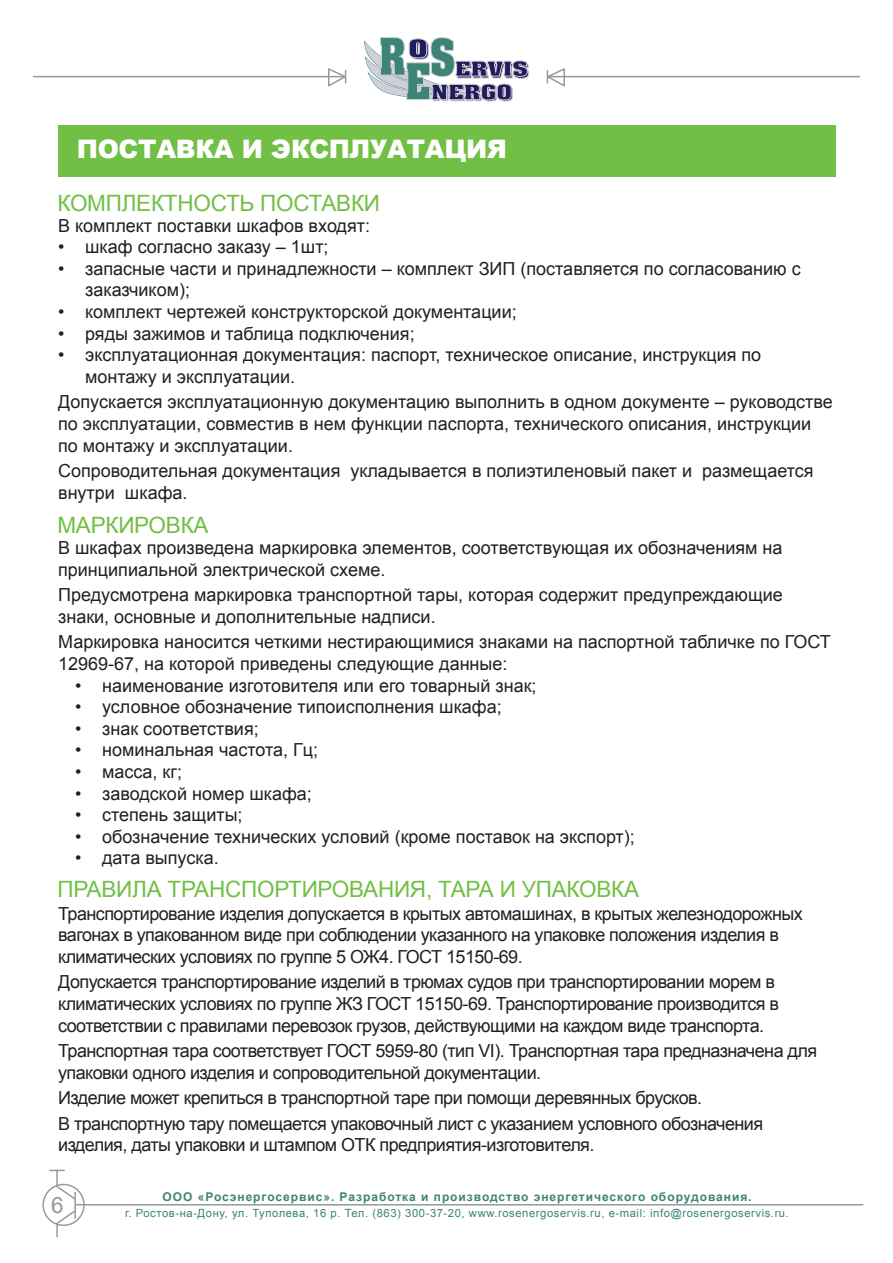
<style>
.page{position:relative;width:893px;height:1263px;background:#fff}
.page>*{position:absolute;margin:0;border:0;box-sizing:border-box;transform-origin:0 0}
.t1{font:900 25.5px "Arial";letter-spacing:-.01em;color:#fff}
.t2{font:22.5px "Arial";letter-spacing:-.01em;color:#71bf44}
.t3{font:22.5px "Arial";color:#97999c}
.t4{font:18px/21.6px "Arial";letter-spacing:-.01em;color:#231f20}
.t5{font:18px/21.6px "Arial";letter-spacing:-.03em;color:#231f20}
.t6{font:700 12px "Arial";letter-spacing:.08em;color:#3b8476}
.t7{font:11.25px "Arial";letter-spacing:.05em;color:#3b8476}
</style>
<div class="page">
<svg style="left:364px;top:37px;width:165px;height:64px"></svg>
<hr style="left:33px;top:76px;width:312px;height:1px;background:#97999c">
<svg style="left:327px;top:68px;width:20px;height:19px"></svg>
<hr style="left:548px;top:76px;width:312px;height:1px;background:#97999c">
<svg style="left:546px;top:68px;width:20px;height:19px"></svg>
<div style="left:42px;top:1184px;width:43px;height:42px;border:2px solid #97999c;border-radius:50%"></div>
<hr style="left:76px;top:1204px;width:787px;height:1px;background:#97999c">
<hr style="left:74px;top:1192px;width:2px;height:26px;background:#97999c">
<svg style="left:49px;top:1170px;width:28px;height:31px"></svg>
<svg style="left:54px;top:1209px;width:23px;height:28px"></svg>
<div style="left:58px;top:125px;width:778px;height:52px;background:#71bf44"></div>
<h1 class="t1" style="left:77px;top:131px;width:432px">ПОСТАВКА И ЭКСПЛУАТАЦИЯ</h1>
<p class="t2" style="left:57px;top:189px;width:324px">КОМПЛЕКТНОСТЬ ПОСТАВКИ</p>
<p class="t4" style="left:58px;top:215px;width:313px">В комплект поставки шкафов входят:</p>
<p class="t4" style="left:58px;top:236px;width:272px">• шкаф согласно заказу – 1шт;</p>
<p class="t4" style="left:85px;top:258px;width:717px;text-indent:-27px">• запасные части и принадлежности – комплект ЗИП (поставляется по согласованию с заказчиком);</p>
<p class="t4" style="left:58px;top:301px;width:460px">• комплект чертежей конструкторской документации;</p>
<p class="t4" style="left:58px;top:323px;width:358px">• ряды зажимов и таблица подключения;</p>
<p class="t4" style="left:85px;top:344px;width:678px;text-indent:-27px">• эксплуатационная документация: паспорт, техническое описание, инструкция по монтажу и эксплуатации.</p>
<p class="t4" style="left:58px;top:391px;width:776px">Допускается эксплуатационную документацию выполнить в одном документе – руководстве по эксплуатации, совместив в нем функции паспорта, технического описания, инструкции по монтажу и эксплуатации.</p>
<p class="t4" style="left:58px;top:460px;width:757px">Сопроводительная документация укладывается в полиэтиленовый пакет и размещается внутри шкафа.</p>
<p class="t2" style="left:57px;top:510px;width:153px">МАРКИРОВКА</p>
<p class="t4" style="left:58px;top:537px;width:726px">В шкафах произведена маркировка элементов, соответствующая их обозначениям на принципиальной электрической схеме.</p>
<p class="t4" style="left:58px;top:584px;width:726px">Предусмотрена маркировка транспортной тары, которая содержит предупреждающие знаки, основные и дополнительные надписи.</p>
<p class="t4" style="left:58px;top:631px;width:774px">Маркировка наносится четкими нестирающимися знаками на паспортной табличке по ГОСТ<br>12969-67, на которой приведены следующие данные:</p>
<p class="t4" style="left:75px;top:675px;width:463px">• наименование изготовителя или его товарный знак;</p>
<p class="t4" style="left:75px;top:696px;width:428px">• условное обозначение типоисполнения шкафа;</p>
<p class="t4" style="left:75px;top:718px;width:185px">• знак соответствия;</p>
<p class="t4" style="left:75px;top:739px;width:245px">• номинальная частота, Гц;</p>
<p class="t4" style="left:75px;top:761px;width:108px">• масса, кг;</p>
<p class="t4" style="left:75px;top:783px;width:238px">• заводской номер шкафа;</p>
<p class="t4" style="left:75px;top:804px;width:169px">• степень защиты;</p>
<p class="t4" style="left:75px;top:826px;width:561px">• обозначение технических условий (кроме поставок на экспорт);</p>
<p class="t4" style="left:75px;top:847px;width:145px">• дата выпуска.</p>
<p class="t2" style="left:57px;top:875px;width:583px">ПРАВИЛА ТРАНСПОРТИРОВАНИЯ, ТАРА И УПАКОВКА</p>
<p class="t5" style="left:58px;top:903px;width:746px">Транспортирование изделия допускается в крытых автомашинах, в крытых железнодорожных вагонах в упакованном виде при соблюдении указанного на упаковке положения изделия в климатических условиях по группе 5 ОЖ4. ГОСТ 15150-69.</p>
<p class="t5" style="left:58px;top:971px;width:722px">Допускается транспортирование изделий в трюмах судов при транспортировании морем в климатических условиях по группе ЖЗ ГОСТ 15150-69. Транспортирование производится в соответствии с правилами перевозок грузов, действующими на каждом виде транспорта.</p>
<p class="t5" style="left:58px;top:1040px;width:761px">Транспортная тара соответствует ГОСТ 5959-80 (тип VI). Транспортная тара предназначена для упаковки одного изделия и сопроводительной документации.</p>
<p class="t5" style="left:58px;top:1085px;width:706px;line-height:25.5px">Изделие может крепиться в транспортной таре при помощи деревянных брусков.<br>В транспортную тару помещается упаковочный лист с указанием условного обозначения</p>
<p class="t5" style="left:58px;top:1134px;width:538px">изделия, даты упаковки и штампом ОТК предприятия-изготовителя.</p>
<p class="t3" style="left:51px;top:1190px;width:14px">6</p>
<p class="t6" style="left:163px;top:1188px;width:590px">ООО «Росэнергосервис». Разработка и производство энергетического оборудования.</p>
<p class="t7" style="left:125px;top:1206px;width:665px">г. Ростов-на-Дону, ул. Туполева, 16 р. Тел. (863) 300-37-20, www.rosenergoservis.ru, e-mail: info@rosenergoservis.ru.</p>
</div>
